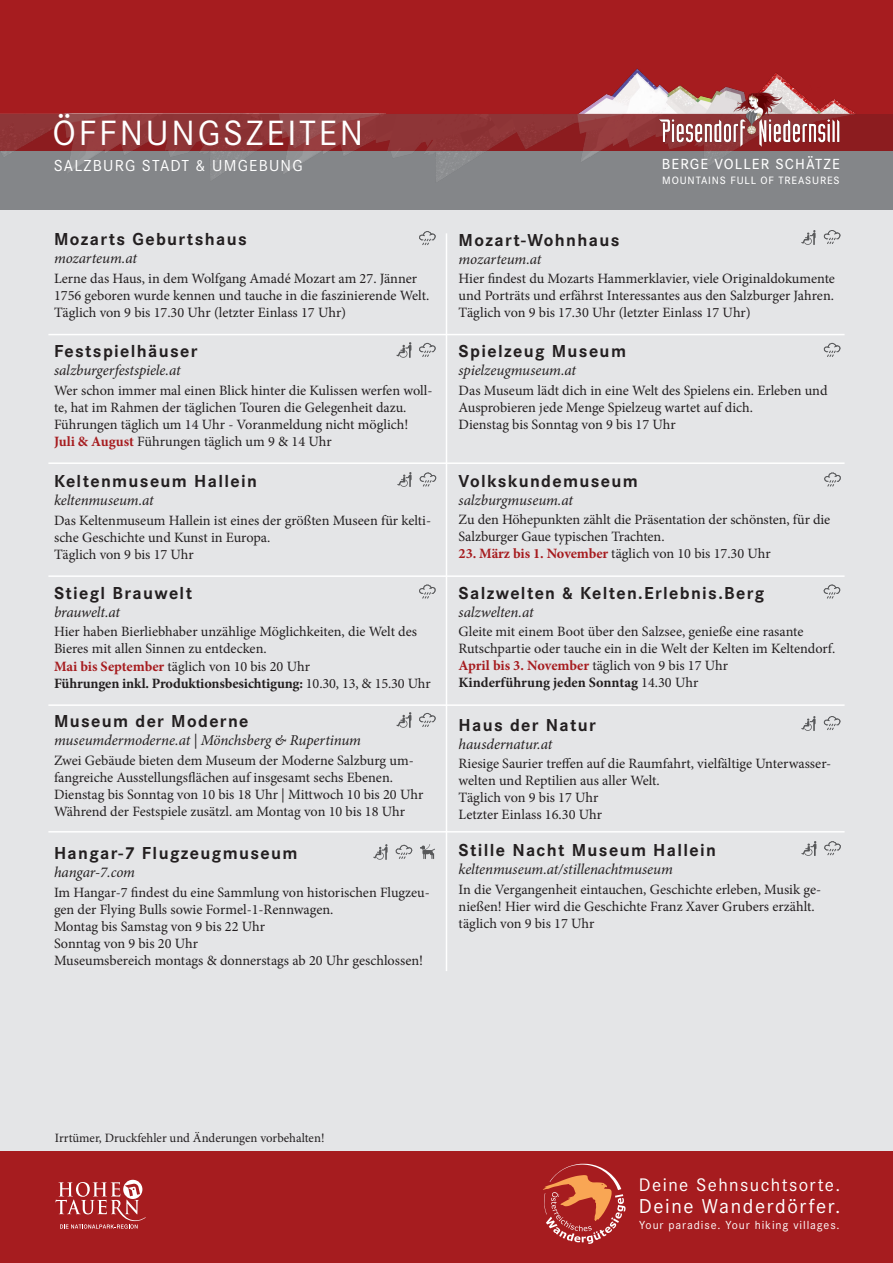
<style>
.page{position:relative;width:893px;height:1263px;background:#fff}
.page>*{position:absolute;margin:0;border:0;box-sizing:border-box;transform-origin:0 0}
.t1{font:36.45px "Corporate S Pro";letter-spacing:.075em;color:#fff}
.t2{font:20.85px "Corporate S Pro";letter-spacing:.075em;color:#fff}
.t3{font:18.9px "Corporate S Pro";letter-spacing:.075em;color:#fff}
.t4{font:700 18px "Corporate S Pro";letter-spacing:.075em;color:#231f20}
.t5{font:16.5px "Corporate S Pro";letter-spacing:.075em;color:#fff}
.t6{font:500 15.15px "Corporate S Pro";letter-spacing:.075em;color:#fff}
.t7{font:italic 15px "Minion Pro";letter-spacing:-.005em;color:#231f20}
.t8{font:14.25px/17.1px "Minion Pro";color:#231f20}
.t9{font:700 14.25px "Minion Pro";letter-spacing:-.005em;color:#231f20}
.t10{font:12.75px "Minion Pro";color:#231f20}
.t11{font:12.15px "Corporate S Pro";letter-spacing:.075em;color:#fff}
.t12{font:500 11.1px "Corporate S Pro";letter-spacing:.075em;color:#fff}
.s1{font-weight:700;color:#a61c1f}
.s2{font-weight:400}
</style>
<div class="page">
<div style="left:0;top:1150px;width:893px;height:113px;background:#a61c1f"></div>
<svg style="left:543px;top:1164px;width:82px;height:80px"></svg>
<svg style="left:55px;top:1180px;width:91px;height:49px"></svg>
<div style="left:0;top:0;width:893px;height:150px;background:#a61c1f"></div>
<img style="left:279px;top:68px;width:585px;height:142px">
<div style="left:0;top:150px;width:388px;height:60px;background:#848689"></div>
<svg style="left:0;top:114px;width:893px;height:36px;background:#8f3335"></svg>
<img style="left:656px;top:68px;width:187px;height:82px">
<div style="left:850px;top:151px;width:43px;height:59px;background:#848689"></div>
<div style="left:0;top:210px;width:893px;height:940px;background:#e4e5e7"></div>
<hr style="left:48px;top:334px;width:797px;height:1px;background:#fff">
<hr style="left:48px;top:462px;width:797px;height:2px;background:#fff">
<hr style="left:48px;top:575px;width:797px;height:2px;background:#fff">
<hr style="left:446px;top:233px;width:1px;height:738px;background:#fff">
<img style="left:801px;top:841px;width:16px;height:15px">
<svg style="left:824px;top:841px;width:17px;height:14px"></svg>
<svg style="left:824px;top:472px;width:17px;height:15px"></svg>
<svg style="left:419px;top:584px;width:17px;height:15px"></svg>
<svg style="left:823px;top:584px;width:17px;height:15px"></svg>
<img style="left:397px;top:472px;width:15px;height:15px">
<svg style="left:420px;top:472px;width:16px;height:15px"></svg>
<img style="left:420px;top:844px;width:15px;height:15px">
<svg style="left:396px;top:845px;width:16px;height:14px"></svg>
<img style="left:373px;top:844px;width:15px;height:16px">
<svg style="left:419px;top:231px;width:17px;height:14px"></svg>
<img style="left:396px;top:342px;width:16px;height:16px">
<svg style="left:419px;top:343px;width:17px;height:14px"></svg>
<img style="left:801px;top:230px;width:15px;height:15px">
<svg style="left:824px;top:230px;width:16px;height:14px"></svg>
<svg style="left:824px;top:343px;width:16px;height:14px"></svg>
<hr style="left:48px;top:704px;width:797px;height:2px;background:#fff">
<hr style="left:48px;top:831px;width:797px;height:1px;background:#fff">
<img style="left:801px;top:716px;width:15px;height:15px">
<svg style="left:824px;top:716px;width:16px;height:14px"></svg>
<img style="left:396px;top:712px;width:16px;height:16px">
<svg style="left:419px;top:713px;width:17px;height:14px"></svg>
<p class="t1" style="left:53px;top:106px;width:312px">ÖFFNUNGSZEITEN</p>
<p class="t5" style="left:54px;top:153px;width:250px">SALZBURG STADT &amp; UMGEBUNG</p>
<p class="t4" style="left:54px;top:225px;width:194px">Mozarts Geburtshaus</p>
<p class="t7" style="left:54px;top:248px;width:84px">mozarteum.at</p>
<p class="t8" style="left:54px;top:270px;width:377px">Lerne das Haus, in dem Wolfgang Amadé Mozart am 27. Jänner<br>1756 geboren wurde kennen und tauche in die faszinierende Welt.</p>
<p class="t8" style="left:54px;top:304px;width:294px">Täglich von 9 bis 17.30 Uhr (letzter Einlass 17 Uhr)</p>
<p class="t4" style="left:54px;top:337px;width:145px">Festspielhäuser</p>
<p class="t7" style="left:54px;top:360px;width:128px">salzburgerfestspiele.at</p>
<p class="t8" style="left:54px;top:382px;width:380px">Wer schon immer mal einen Blick hinter die Kulissen werfen woll&shy;te, hat im Rahmen der täglichen Touren die Gelegenheit dazu.</p>
<p class="t8" style="left:54px;top:416px;width:356px">Führungen täglich um 14 Uhr - Voranmeldung nicht möglich!</p>
<p class="t8" style="left:54px;top:433px;width:279px"><span class="s1">Juli &amp; August</span> Führungen täglich um 9 &amp; 14 Uhr</p>
<p class="t4" style="left:54px;top:467px;width:205px">Keltenmuseum Hallein</p>
<p class="t7" style="left:54px;top:490px;width:101px">keltenmuseum.at</p>
<p class="t8" style="left:54px;top:512px;width:379px">Das Keltenmuseum Hallein ist eines der größten Museen für kelti&shy;sche Geschichte und Kunst in Europa.</p>
<p class="t8" style="left:54px;top:546px;width:141px">Täglich von 9 bis 17 Uhr</p>
<p class="t4" style="left:54px;top:579px;width:140px">Stiegl Brauwelt</p>
<p class="t7" style="left:54px;top:602px;width:68px">brauwelt.at</p>
<p class="t8" style="left:54px;top:623px;width:365px">Hier haben Bierliebhaber unzählige Möglichkeiten, die Welt des<br>Bieres mit allen Sinnen zu entdecken.</p>
<p class="t8" style="left:54px;top:657px;width:257px"><span class="s1">Mai bis September</span> täglich von 10 bis 20 Uhr</p>
<p class="t9" style="left:54px;top:673px;width:378px">Führungen inkl. Produktionsbesichtigung: <span class="s2">10.30, 13, &amp; 15.30 Uhr</span></p>
<p class="t4" style="left:54px;top:707px;width:196px">Museum der Moderne</p>
<p class="t7" style="left:54px;top:730px;width:309px">museumdermoderne.at | Mönchsberg &amp; Rupertinum</p>
<p class="t8" style="left:54px;top:751px;width:361px">Zwei Gebäude bieten dem Museum der Moderne Salzburg um&shy;fangreiche Ausstellungsflächen auf insgesamt sechs Ebenen.</p>
<p class="t8" style="left:54px;top:786px;width:371px">Dienstag bis Sonntag von 10 bis 18 Uhr | Mittwoch 10 bis 20 Uhr</p>
<p class="t8" style="left:54px;top:803px;width:353px">Während der Festspiele zusätzl. am Montag von 10 bis 18 Uhr</p>
<p class="t4" style="left:54px;top:839px;width:245px">Hangar-7 Flugzeugmuseum</p>
<p class="t7" style="left:54px;top:862px;width:83px">hangar-7.com</p>
<p class="t8" style="left:54px;top:883px;width:377px">Im Hangar-7 findest du eine Sammlung von historischen Flugzeu&shy;gen der Flying Bulls sowie Formel-1-Rennwagen.</p>
<p class="t8" style="left:54px;top:918px;width:213px">Montag bis Samstag von 9 bis 22 Uhr</p>
<p class="t8" style="left:54px;top:935px;width:146px">Sonntag von 9 bis 20 Uhr</p>
<p class="t8" style="left:54px;top:952px;width:371px">Museumsbereich montags &amp; donnerstags ab 20 Uhr geschlossen!</p>
<p class="t6" style="left:662px;top:152px;width:179px">BERGE VOLLER SCHÄTZE</p>
<p class="t12" style="left:662px;top:172px;width:179px">MOUNTAINS FULL OF TREASURES</p>
<p class="t4" style="left:459px;top:225px;width:162px">Mozart-Wohnhaus</p>
<p class="t7" style="left:459px;top:249px;width:84px">mozarteum.at</p>
<p class="t8" style="left:459px;top:270px;width:378px">Hier findest du Mozarts Hammerklavier, viele Originaldokumente und Porträts und erfährst Interessantes aus den Salzburger Jahren.</p>
<p class="t8" style="left:459px;top:304px;width:294px">Täglich von 9 bis 17.30 Uhr (letzter Einlass 17 Uhr)</p>
<p class="t4" style="left:459px;top:337px;width:169px">Spielzeug Museum</p>
<p class="t7" style="left:459px;top:360px;width:119px">spielzeugmuseum.at</p>
<p class="t8" style="left:459px;top:382px;width:370px">Das Museum lädt dich in eine Welt des Spielens ein. Erleben und<br>Ausprobieren jede Menge Spielzeug wartet auf dich.</p>
<p class="t8" style="left:459px;top:416px;width:219px">Dienstag bis Sonntag von 9 bis 17 Uhr</p>
<p class="t4" style="left:459px;top:467px;width:181px">Volkskundemuseum</p>
<p class="t7" style="left:459px;top:490px;width:116px">salzburgmuseum.at</p>
<p class="t8" style="left:459px;top:511px;width:373px">Zu den Höhepunkten zählt die Präsentation der schönsten, für die<br>Salzburger Gaue typischen Trachten.</p>
<p class="t8" style="left:459px;top:545px;width:314px"><span class="s1">23. März bis 1. November</span> täglich von 10 bis 17.30 Uhr</p>
<p class="t4" style="left:459px;top:578px;width:307px">Salzwelten &amp; Kelten.Erlebnis.Berg</p>
<p class="t7" style="left:459px;top:602px;width:77px">salzwelten.at</p>
<p class="t8" style="left:459px;top:623px;width:378px">Gleite mit einem Boot über den Salzsee, genieße eine rasante<br>Rutschpartie oder tauche ein in die Welt der Kelten im Keltendorf.</p>
<p class="t8" style="left:459px;top:657px;width:271px"><span class="s1">April bis 3. November</span> täglich von 9 bis 17 Uhr</p>
<p class="t9" style="left:459px;top:673px;width:241px">Kinderführung jeden Sonntag <span class="s2">14.30 Uhr</span></p>
<p class="t4" style="left:459px;top:710px;width:139px">Haus der Natur</p>
<p class="t7" style="left:459px;top:733px;width:95px">hausdernatur.at</p>
<p class="t8" style="left:459px;top:755px;width:374px">Riesige Saurier treffen auf die Raumfahrt, vielfältige Unterwasser&shy;welten und Reptilien aus aller Welt.</p>
<p class="t8" style="left:459px;top:789px;width:141px">Täglich von 9 bis 17 Uhr</p>
<p class="t8" style="left:459px;top:806px;width:145px">Letzter Einlass 16.30 Uhr</p>
<p class="t4" style="left:459px;top:836px;width:259px">Stille Nacht Museum Hallein</p>
<p class="t7" style="left:459px;top:859px;width:216px">keltenmuseum.at/stillenachtmuseum</p>
<p class="t8" style="left:459px;top:881px;width:364px">In die Vergangenheit eintauchen, Geschichte erleben, Musik ge&shy;nießen! Hier wird die Geschichte Franz Xaver Grubers erzählt.</p>
<p class="t8" style="left:459px;top:915px;width:137px">täglich von 9 bis 17 Uhr</p>
<p class="t10" style="left:55px;top:1129px;width:271px">Irrtümer, Druckfehler und Änderungen vorbehalten!</p>
<p class="t3" style="left:639px;top:1170px;width:203px">Deine Sehnsuchtsorte.</p>
<p class="t11" style="left:639px;top:1216px;width:202px">Your paradise. Your hiking villages.</p>
<p class="t2" style="left:639px;top:1191px;width:203px">Deine Wanderdörfer.</p>
</div>
